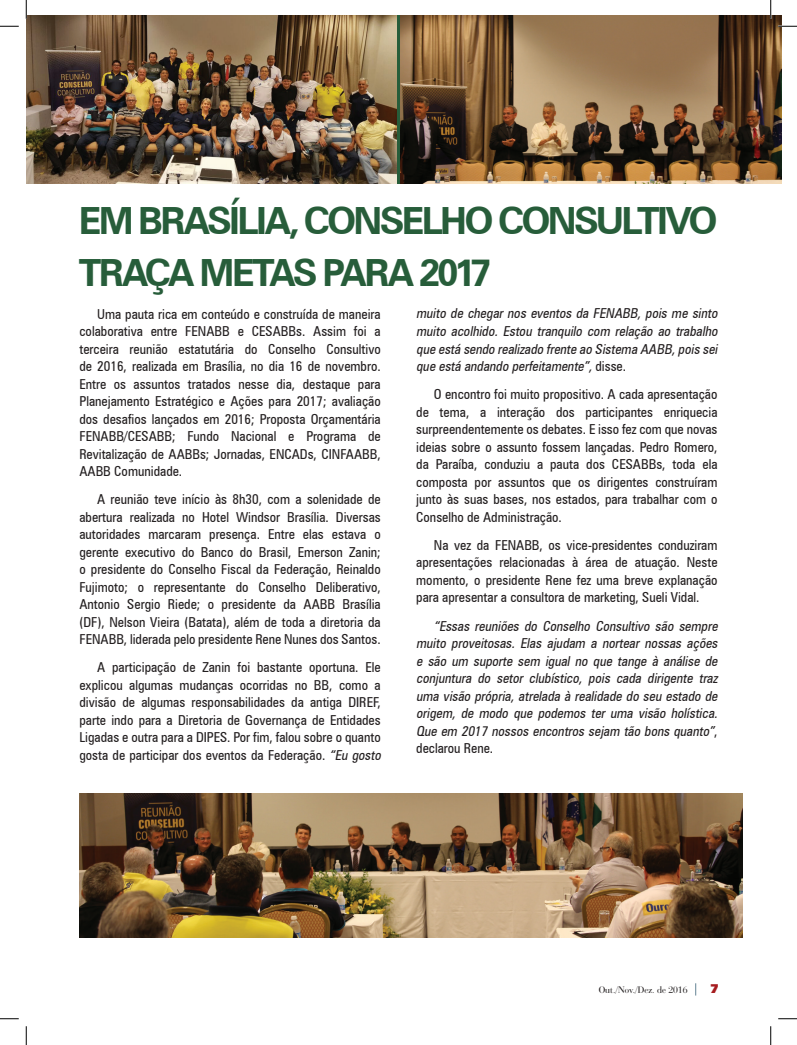
<style>
.page{position:relative;width:797px;height:1045px;background:#fff}
.page>*{position:absolute;margin:0;border:0;box-sizing:border-box;transform-origin:0 0}
.t1{font:700 37.5px/51.2px "Zurich BT";letter-spacing:-.07em;color:#275d3a}
.t2{font:condensed 13.75px/17.5px "Zurich BT";color:#231f20;text-align:justify}
.t3{font:italic condensed 13.75px/17.5px "Zurich BT";color:#231f20;text-align:justify}
.t4{font:900 12.5px "Frutiger 95";color:#a61c1f}
.t5{font:10px "Bauer Bodoni BT";color:#231f20}
.s1{font-style:italic}
.s2{font-style:normal}
</style>
<div class="page">
<svg style="left:695px;top:983px;width:1px;height:12px"></svg>
<img style="left:79px;top:793px;width:663px;height:144px">
<img style="left:26px;top:16px;width:755px;height:168px">
<hr style="left:397px;top:16px;width:2px;height:168px;background:#275d3a">
<svg style="left:0;top:25px;width:19px;height:2px"></svg>
<svg style="left:778px;top:25px;width:19px;height:2px"></svg>
<svg style="left:0;top:1018px;width:19px;height:1px"></svg>
<svg style="left:778px;top:1018px;width:19px;height:1px"></svg>
<svg style="left:25px;top:0;width:2px;height:19px"></svg>
<svg style="left:25px;top:1026px;width:2px;height:19px"></svg>
<svg style="left:770px;top:0;width:1px;height:19px"></svg>
<svg style="left:770px;top:1026px;width:1px;height:19px"></svg>
<h1 class="t1" style="left:79px;top:195px;width:640px">EM BRASÍLIA, CONSELHO CONSULTIVO<br>TRAÇA METAS PARA 2017</h1>
<p class="t2" style="left:79px;top:305px;width:303px;text-indent:18px">Uma pauta rica em conteúdo e construída de maneira colaborativa entre FENABB e CESABBs. Assim foi a terceira reunião estatutária do Conselho Consultivo de 2016, realizada em Brasília, no dia 16 de novembro.<br>Entre os assuntos tratados nesse dia, destaque para Planejamento Estratégico e Ações para 2017; avaliação dos desafios lançados em 2016; Proposta Orçamentária FENABB/CESABB; Fundo Nacional e Programa de Revitalização de AABBs; Jornadas, ENCADs, CINFAABB, AABB Comunidade.</p>
<p class="t2" style="left:79px;top:490px;width:303px;text-indent:18px">A reunião teve início às 8h30, com a solenidade de abertura realizada no Hotel Windsor Brasília. Diversas autoridades marcaram presença. Entre elas estava o gerente executivo do Banco do Brasil, Emerson Zanin; o presidente do Conselho Fiscal da Federação, Reinaldo Fujimoto; o representante do Conselho Deliberativo, Antonio Sergio Riede; o presidente da AABB Brasília (DF), Nelson Vieira (Batata), além de toda a diretoria da FENABB, liderada pelo presidente Rene Nunes dos Santos.</p>
<p class="t2" style="left:79px;top:658px;width:306px;text-align:left;text-indent:18px">A participação de Zanin foi bastante oportuna. Ele explicou algumas mudanças ocorridas no BB, como a divisão de algumas responsabilidades da antiga DIREF, parte indo para a Diretoria de Governança de Entidades Ligadas e outra para a DIPES. Por fim, falou sobre o quanto gosta de participar dos eventos da Federação. <span class="s1">“Eu gosto</span></p>
<p class="t3" style="left:416px;top:305px;width:306px">muito de chegar nos eventos da FENABB, pois me sinto muito acolhido. Estou tranquilo com relação ao trabalho que está sendo realizado frente ao Sistema AABB,pois sei que está andando perfeitamente”,<span class="s2">d i s s e .</span></p>
<p class="t2" style="left:416px;top:385px;width:303px;text-indent:18px">O encontro foi muito propositivo. A cada apresentação de tema, a interação dos participantes enriquecia surpreendentemente os debates. E isso fez com que novas ideias sobre o assunto fossem lançadas. Pedro Romero, da Paraíba, conduziu a pauta dos CESABBs, toda ela composta por assuntos que os dirigentes construíram junto às suas bases, nos estados, para trabalhar com o Conselho de Administração.</p>
<p class="t2" style="left:416px;top:536px;width:303px;text-indent:18px">Na vez da FENABB, os vice-presidentes conduziram apresentações relacionadas à área de atuação. Neste momento, o presidente Rene fez uma breve explanação para apresentar a consultora de marketing, Sueli Vidal.</p>
<p class="t3" style="left:416px;top:617px;width:306px;text-align:left;text-indent:18px">“Essas reuniões do Conselho Consultivo são sempre muito proveitosas. Elas ajudam a nortear nossas ações e são um suporte sem igual no que tange à análise de conjuntura do setor clubístico, pois cada dirigente traz uma visão própria, atrelada à realidade do seu estado de origem, de modo que podemos ter uma visão holística.<br>Que em 2017 nossos encontros sejam tão bons quanto”<span class="s2">, declarou Rene.</span></p>
<p class="t5" style="left:598px;top:983px;width:90px">Out./Nov./Dez. de 2016</p>
<p class="t4" style="left:711px;top:980px;width:9px">7</p>
</div>
